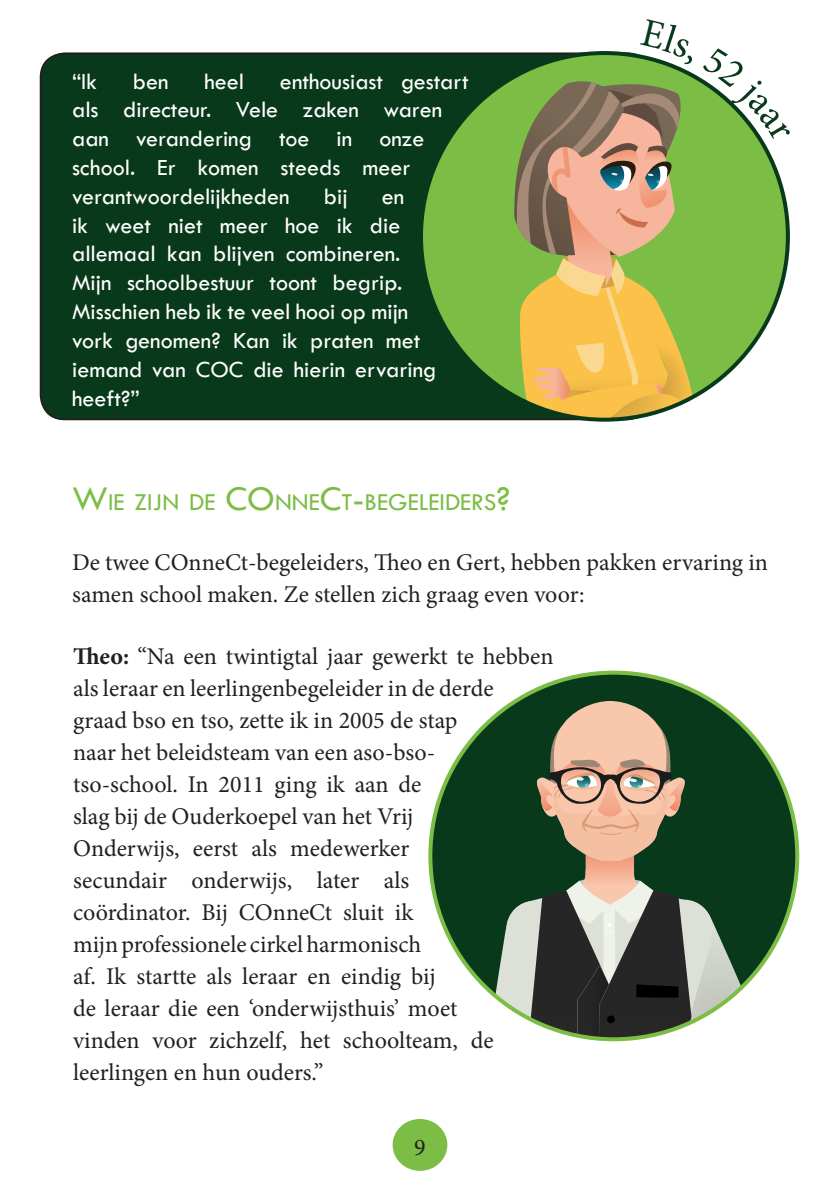
<style>
.page{position:relative;width:840px;height:1191px;background:#fff}
.page>*{position:absolute;margin:0;border:0;box-sizing:border-box;transform-origin:0 0}
.Tussentitel{font:25.2px "Tw Cen";color:#7cbd45}
.t1{font:24px/32px "Minion Pro";color:#231f20}
.t2{font:24px/28.8px "Tw Cen";color:#fff}
.s1{font-size:36px}
.s2{font-weight:700}
</style>
<div class="page">
<div style="left:392px;top:1119px;width:55px;height:51px;background:#7cbd45;border-radius:50%"></div>
<div style="left:41px;top:53px;width:609px;height:366px;background:#09391b;border-radius:24px"></div>
<div style="left:421px;top:53px;width:366px;height:367px;background:#7cbd45;border-radius:50%"></div>
<svg style="left:505px;top:81px;width:187px;height:339px"></svg>
<div style="left:430px;top:672px;width:366px;height:367px;background:#09391b;border-radius:50%"></div>
<svg style="left:476px;top:701px;width:320px;height:338px"></svg>
<svg style="left:640px;top:54px;width:38px;height:12px"></svg>
<svg style="left:701px;top:78px;width:63px;height:64px"></svg>
<p class="t2" style="left:72px;top:66px;width:27px">“Ik</p>
<p class="t2" style="left:133px;top:66px;width:37px">ben</p>
<p class="t2" style="left:204px;top:66px;width:41px">heel</p>
<p class="t2" style="left:72px;top:66px;width:398px;text-indent:208px">enthousiast gestart als directeur. Vele zaken waren aan verandering toe in onze school. Er komen steeds meer verantwoordelijkheden</p>
<p class="t2" style="left:324px;top:182px;width:25px">bij</p>
<p class="t2" style="left:72px;top:182px;width:366px;text-indent:309px">en<br>ik weet niet meer hoe ik die allemaal kan blijven combineren.<br>Mijn schoolbestuur toont begrip.<br>Misschien heb ik te veel hooi op mijn vork genomen? Kan ik praten met iemand van COC die hierin ervaring heeft?”</p>
<p class="Tussentitel" style="left:72px;top:486px;width:439px"><span class="s1">W</span>IE ZIJN DE <span class="s1">CO</span>NNE<span class="s1">C</span>T<span class="s1">-</span>BEGELEIDERS<span class="s1">?</span></p>
<p class="t1" style="left:72px;top:546px;width:697px">De twee COnneCt-begeleiders, Theo en Gert, hebben pakken ervaring in samen school maken. Ze stellen zich graag even voor:</p>
<p class="t1" style="left:73px;top:640px;width:481px"><span class="s2">Theo:</span> “Na een twintigtal jaar gewerkt te hebben als leraar en leerlingenbegeleider in de derde graad bso en tso, zette ik in 2005 de stap<br>naar het beleidsteam van een aso-bso-<br>tso-school. In 2011 ging ik aan de<br>slag bij de Ouderkoepel van het Vrij<br>Onderwijs, eerst als medewerker<br>secundair onderwijs, later als<br>coördinator. Bij COnneCt sluit ik<br>mijn professionele cirkel harmonisch<br>af. Ik startte als leraar en eindig bij<br>de leraar die een ‘onderwijsthuis’ moet<br>vinden voor zichzelf, het schoolteam, de leerlingen en hun ouders.”</p>
<p class="t1" style="left:414px;top:1131px;width:13px">9</p>
</div>
